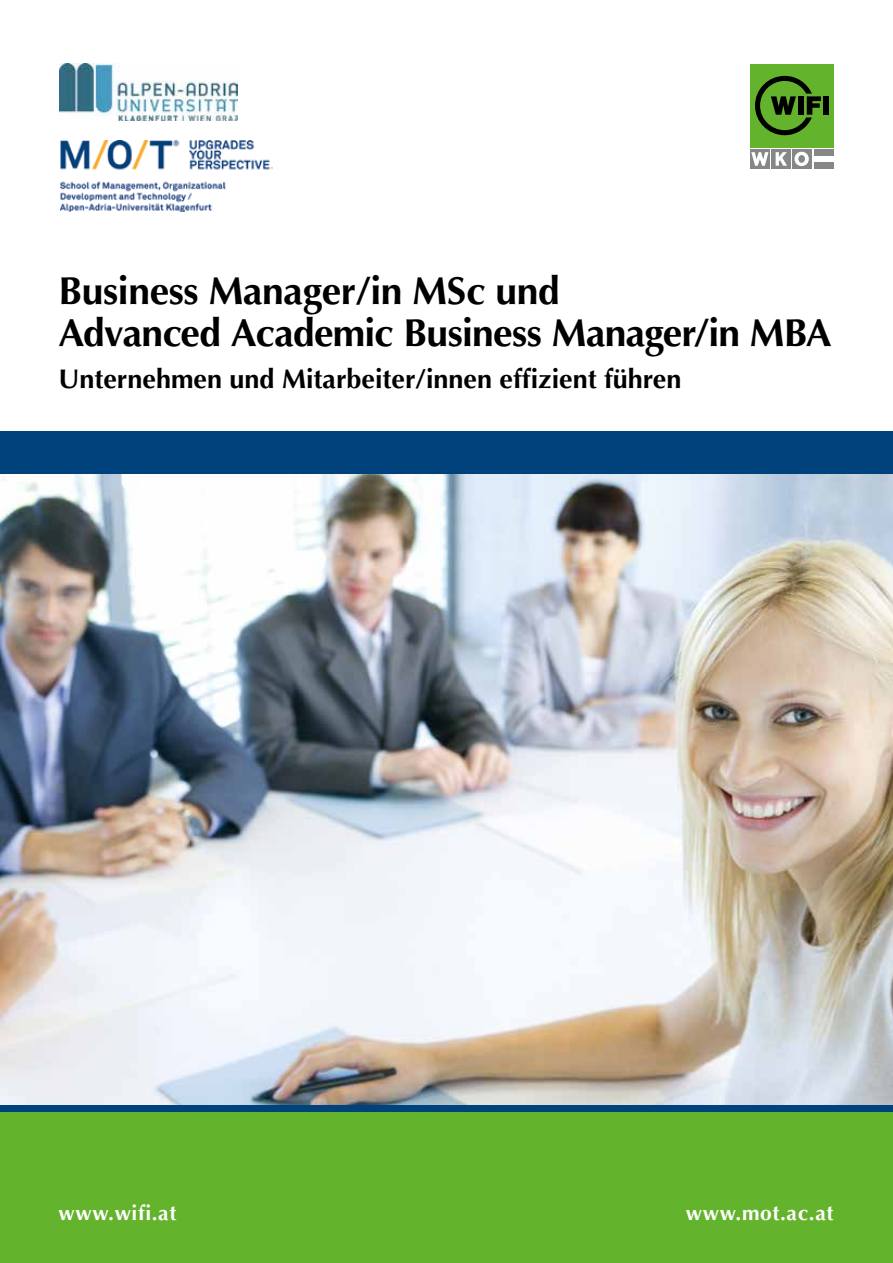
<style>
.page{position:relative;width:893px;height:1263px;background:#fff}
.page>*{position:absolute;margin:0;border:0;box-sizing:border-box;transform-origin:0 0}
.t1{font:700 39px/42px "Optima LT Std";letter-spacing:-.015em;color:#000}
.t2{font:700 27px "Optima LT Std";color:#000}
.t3{font:700 21px "Optima LT Std";letter-spacing:.03em;color:#fff}
</style>
<div class="page">
<img style="left:0;top:474px;width:893px;height:631px">
<div style="left:0;top:1105px;width:893px;height:158px;background:#64b32c"></div>
<div style="left:0;top:1105px;width:893px;height:6px;background:#00437c"></div>
<div style="left:750px;top:64px;width:83px;height:83px;background:#64b32c"></div>
<div style="left:792px;top:149px;width:20px;height:20px;background:#878786"></div>
<div style="left:771px;top:149px;width:20px;height:20px;background:#878786"></div>
<svg style="left:776px;top:152px;width:11px;height:14px"></svg>
<div style="left:750px;top:149px;width:20px;height:20px;background:#878786"></div>
<svg style="left:751px;top:152px;width:17px;height:14px"></svg>
<div style="left:813px;top:149px;width:20px;height:7px;background:#878786"></div>
<div style="left:813px;top:162px;width:20px;height:7px;background:#878786"></div>
<div style="left:823px;top:96px;width:5px;height:19px;background:#000"></div>
<svg style="left:755px;top:76px;width:66px;height:59px"></svg>
<svg style="left:794px;top:152px;width:15px;height:14px"></svg>
<div style="left:798px;top:155px;width:7px;height:8px;background:#878786;border-radius:50%"></div>
<div style="left:0;top:431px;width:893px;height:43px;background:#00437c"></div>
<img style="left:60px;top:64px;width:177px;height:56px">
<img style="left:60px;top:140px;width:212px;height:72px">
<p class="t1" style="left:58px;top:271px;width:775px">Business Manager/in MSc und<br>Advanced Academic Business Manager/in MBA</p>
<p class="t2" style="left:58px;top:364px;width:624px">Unternehmen und Mitarbeiter/innen effizient führen</p>
<p class="t3" style="left:58px;top:1201px;width:119px">www.wifi.at</p>
<p class="t3" style="left:686px;top:1201px;width:149px">www.mot.ac.at</p>
</div>
